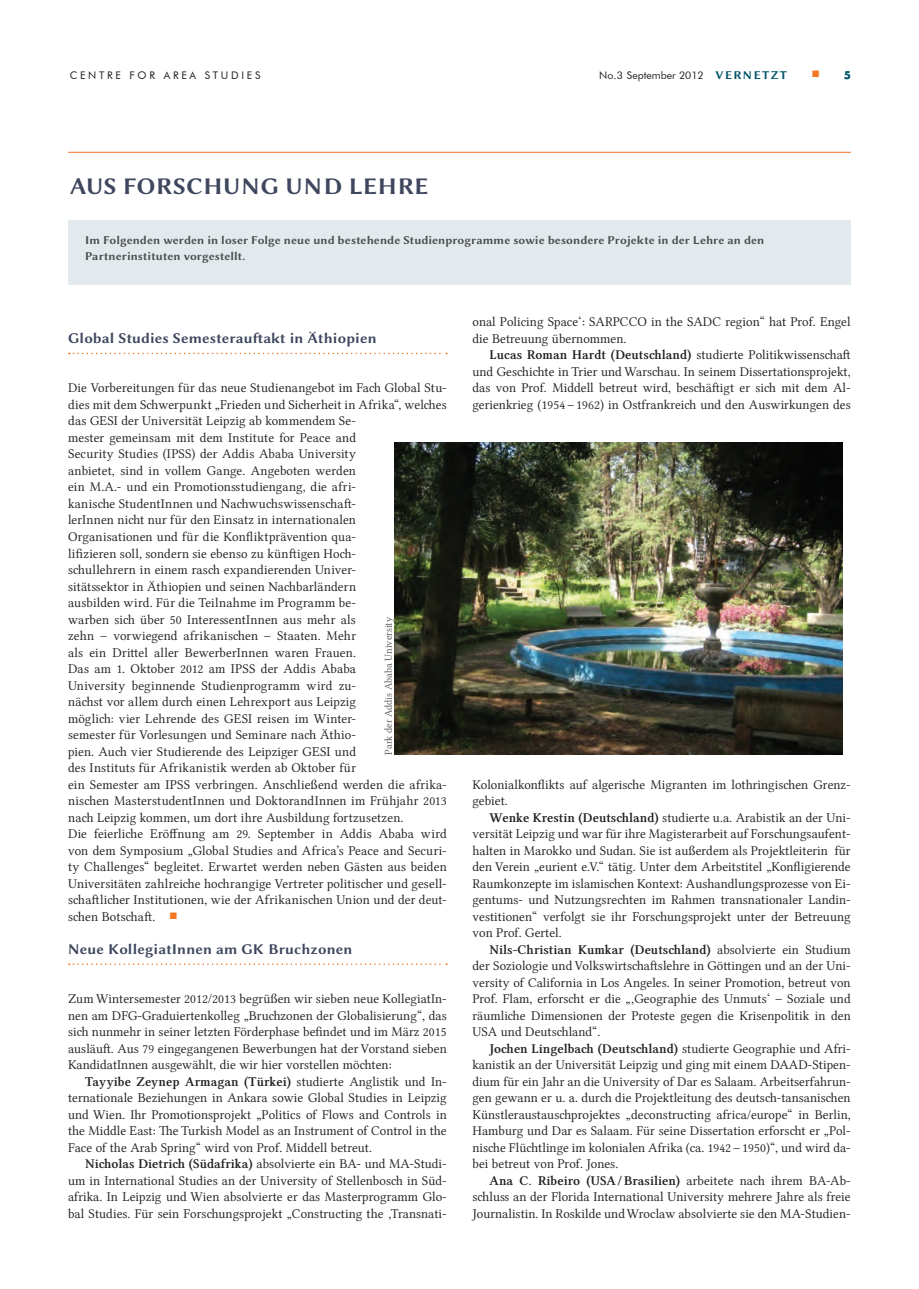
<style>
.page{position:relative;width:919px;height:1289px;background:#fff}
.page>*{position:absolute;margin:0;border:0;box-sizing:border-box;transform-origin:0 0}
.t1{font:24px "Lin Biolinum OB";letter-spacing:.015em;color:#3e475e}
.t2{font:15px "Lin Biolinum OB";letter-spacing:.01em;color:#3e475e}
.t3{font:15px "Lin Biolinum O";color:#f47725}
.t4{font:13.5px/16.5px "Lin Libertine O";letter-spacing:.005em;color:#231f20;text-align:justify}
.t5{font:13.5px "Lin Libertine OB";letter-spacing:.005em;color:#231f20}
.t6{font:12px/16.5px "Lin Biolinum OB";letter-spacing:.01em;color:#4b4c4d}
.t7{font:12px "Lin Biolinum OB";color:#005368}
.t8{font:10.5px "Lin Libertine O";color:#57585a}
.t9{font:10.5px "Futura BT";color:#231f20}
.t10{font:10.5px "Futura BT";letter-spacing:.26em;color:#231f20}
.s1{font-family:"Lin Biolinum OB";font-size:12px;color:#005368}
.s2{font-family:"Lin Biolinum O";font-size:15px;color:#f47725}
.s3{font-family:"Lin Libertine O"}
.s4{font-family:"Lin Libertine OB"}
</style>
<div class="page">
<hr style="left:68px;top:152px;width:782px;height:1px;background:#f47725">
<div style="left:68px;top:220px;width:782px;height:65px;background:#e3eaee"></div>
<svg style="left:69px;top:353px;width:378px;height:1px"></svg>
<svg style="left:69px;top:963px;width:378px;height:2px"></svg>
<img style="left:394px;top:442px;width:448px;height:312px">
<p class="t10" style="left:70px;top:69px;width:192px">CENTRE FOR AREA STUDIES</p>
<p class="t9" style="left:599px;top:69px;width:133px">No.3 September 2012 <span class="s1">VERNE</span></p>
<p class="t7" style="left:762px;top:66px;width:26px">TZT</p>
<p class="t3" style="left:811px;top:64px;width:41px">■ <sub>5</sub></p>
<h1 class="t1" style="left:70px;top:170px;width:360px">Aus Forschung und Lehre</h1>
<p class="t6" style="left:85px;top:231px;width:681px">I m Folgenden werden in loser Folge neue und bestehende Studienprogramme sowie besondere Projekte in der Lehre an den<br>Partnerinstituten vorgestellt.</p>
<p class="t2" style="left:68px;top:327px;width:310px">Global Studies Semesterauftakt in Äthiopien</p>
<p class="t4" style="left:68px;top:380px;width:380px;text-align:left">Die Vorbereitungen für das neue Studienangebot im Fach Global Stu&shy;dies mit dem Schwerpunkt „Frieden und Sicherheit in Afrika“, welches das GESI der Universität Leipzig ab kommendem Se-<br>mester gemeinsam mit dem Institute for Peace and<br>Security Studies (IPSS) der Addis Ababa University<br>anbietet, sind in vollem Gange. Angeboten werden<br>ein M.A.- und ein Promotionsstudiengang, die afri-<br>kanische StudentInnen und Nachwuchswissenschaft-<br>lerInnen nicht nur für den Einsatz in internationalen<br>Organisationen und für die Konfliktprävention qua-<br>lifizieren soll, sondern sie ebenso zu künftigen Hoch-<br>schullehrern in einem rasch expandierenden Univer-<br>sitätssektor in Äthiopien und seinen Nachbarländern<br>ausbilden wird. Für die Teilnahme im Programm be-<br>warben sich über 50 InteressentInnen aus mehr als<br>zehn – vorwiegend afrikanischen – Staaten. Mehr<br>als ein Drittel aller BewerberInnen waren Frauen.<br>Das am 1. Oktober 2012 am IPSS der Addis Ababa<br>University beginnende Studienprogramm wird zu-<br>nächst vor allem durch einen Lehrexport aus Leipzig<br>möglich: vier Lehrende des GESI reisen im Winter-<br>semester für Vorlesungen und Seminare nach Äthio-<br>pien. Auch vier Studierende des Leipziger GESI und<br>des Instituts für Afrikanistik werden ab Oktober für<br>ein Semester am IPSS verbringen. Anschließend werden die afrika&shy;nischen MasterstudentInnen und DoktorandInnen im Frühjahr 2013 nach Leipzig kommen, um dort ihre Ausbildung fortzusetzen.<br>Die feierliche Eröffnung am 29. September in Addis Ababa wird von dem Symposium „Global Studies and Africa’s Peace and Securi&shy;ty Challenges“ begleitet. Erwartet werden neben Gästen aus beiden Universitäten zahlreiche hochrangige Vertreter politischer und gesell&shy;schaftlicher Institutionen, wie der Afrikanischen Union und der deut&shy;schen Botschaft. <span class="s2">■</span></p>
<p class="t2" style="left:68px;top:938px;width:286px">N eue KollegiatI nnen am GK Bruchzonen</p>
<p class="t4" style="left:68px;top:991px;width:380px">Zum Wintersemester 2012/2013 begrüßen wir sieben neue KollegiatIn&shy;nen am DFG-Graduiertenkolleg „Bruchzonen der Globalisierung“, das sich nunmehr in seiner letzten Förderphase befindet und im März 2015 ausläuft. Aus 79 eingegangenen Bewerbungen hat der Vorstand sieben KandidatInnen ausgewählt, die wir hier vorstellen möchten:</p>
<p class="t5" style="left:85px;top:1073px;width:363px">Tayyibe Zeynep Armagan (Türkei) <span class="s3">studierte Anglistik und In-</span></p>
<p class="t4" style="left:68px;top:1090px;width:380px">ternationale Beziehungen in Ankara sowie Global Studies in Leipzig und Wien. Ihr Promotionsprojekt „Politics of Flows and Controls in the Middle East: The Turkish Model as an Instrument of Control in the Face of the Arab Spring“ wird von Prof. Middell betreut.</p>
<p class="t4" style="left:68px;top:1156px;width:380px;text-indent:17px"><span class="s4">Nicholas Dietrich (Südafrika)</span> absolvierte ein BA- und MA-Studi&shy;um in International Studies an der University of Stellenbosch in Süd&shy;afrika. In Leipzig und Wien absolvierte er das Masterprogramm Glo&shy;bal Studies. Für sein Forschungsprojekt „Constructing the ‚Transnati-</p>
<p class="t8" style="left:382px;top:754px;width:139px;rotate:-90deg">Park der Addis Ababa University</p>
<p class="t4" style="left:472px;top:314px;width:379px">onal Policing Space‘: SARPCCO in the SAD C region“ hat Prof. Engel die Betreuung übernommen.</p>
<p class="t5" style="left:489px;top:347px;width:363px">Lucas Roman Hardt (Deutschland) <span class="s3">studierte Politikwissenschaft</span></p>
<p class="t4" style="left:472px;top:364px;width:380px">und Geschichte in Trier und Warschau. In seinem Dissertationsprojekt, das von Prof. Middell betreut wird, beschäftigt er sich mit dem Al&shy;gerienkrieg (1954 – 1962) in Ostfrankreich und den Auswirkungen des</p>
<p class="t4" style="left:472px;top:776px;width:380px">Kolonialkonflikts auf algerische Migranten im lothringischen Grenz&shy;gebiet.</p>
<p class="t4" style="left:472px;top:809px;width:380px;text-indent:17px"><span class="s4">Wenke Krestin (Deutschland)</span> studierte u.a. Arabistik an der Uni&shy;versität Leipzig und war für ihre Magisterarbeit auf Forschungsaufent&shy;halten in Marokko und Sudan. Sie ist außerdem als Projektleiterin für den Verein „eurient e.V.“ tätig. Unter dem Arbeitstitel „Konfligierende Raumkonzepte im islamischen Kontext: Aushandlungsprozesse von Ei&shy;gentums- und Nutzungsrechten im Rahmen transnationaler Landin&shy;vestitionen“ verfolgt sie ihr Forschungsprojekt unter der Betreuung von Prof. Gertel.</p>
<p class="t5" style="left:489px;top:941px;width:362px">Nils-Christian Kumkar (Deutschland) <span class="s3">absolvierte ein Studium</span></p>
<p class="t4" style="left:472px;top:957px;width:380px">der Soziologie und Volkswirtschaftslehre in Göttingen und an der Uni&shy;versity of California in Los Angeles. In seiner Promotion, betreut von Prof. Flam, erforscht er die „‚Geographie des Unmuts‘ – Soziale und räumliche Dimensionen der Proteste gegen die Krisenpolitik in den USA und Deutschland“.</p>
<p class="t5" style="left:489px;top:1040px;width:363px">Jochen Lingelbach (Deutschland) <span class="s3">studierte Geographie und Afri-</span></p>
<p class="t4" style="left:472px;top:1056px;width:308px">kanistik an der Universität Leipzig und ging mit einem DAAD</p>
<p class="t4" style="left:472px;top:1056px;width:380px;text-indent:335px">-Stipen&shy;dium für ein Jahr an die University of Dar es Salaam. Arbeitserfahrun&shy;gen gewann er u. a. durch die Projektleitung des deutsch-tansanischen Künstleraustauschprojektes „deconstructing africa/europe“ in Berlin, Hamburg und Dar es Salaam. Für seine Dissertation erforscht er „Pol&shy;nische Flüchtlinge im kolonialen Afrika (ca. 1942 – 1950)“, und wird da&shy;bei betreut von Prof. Jones.</p>
<p class="t5" style="left:489px;top:1172px;width:363px">Ana C. Ribeiro (USA/Brasilien) <span class="s3">arbeitete nach ihrem BA-Ab-</span></p>
<p class="t4" style="left:472px;top:1188px;width:380px">schluss an der Florida International University mehrere Jahre als freie<br>Journalistin. In Roskilde und Wroclaw absolvierte sie den MA-Studien-</p>
</div>
